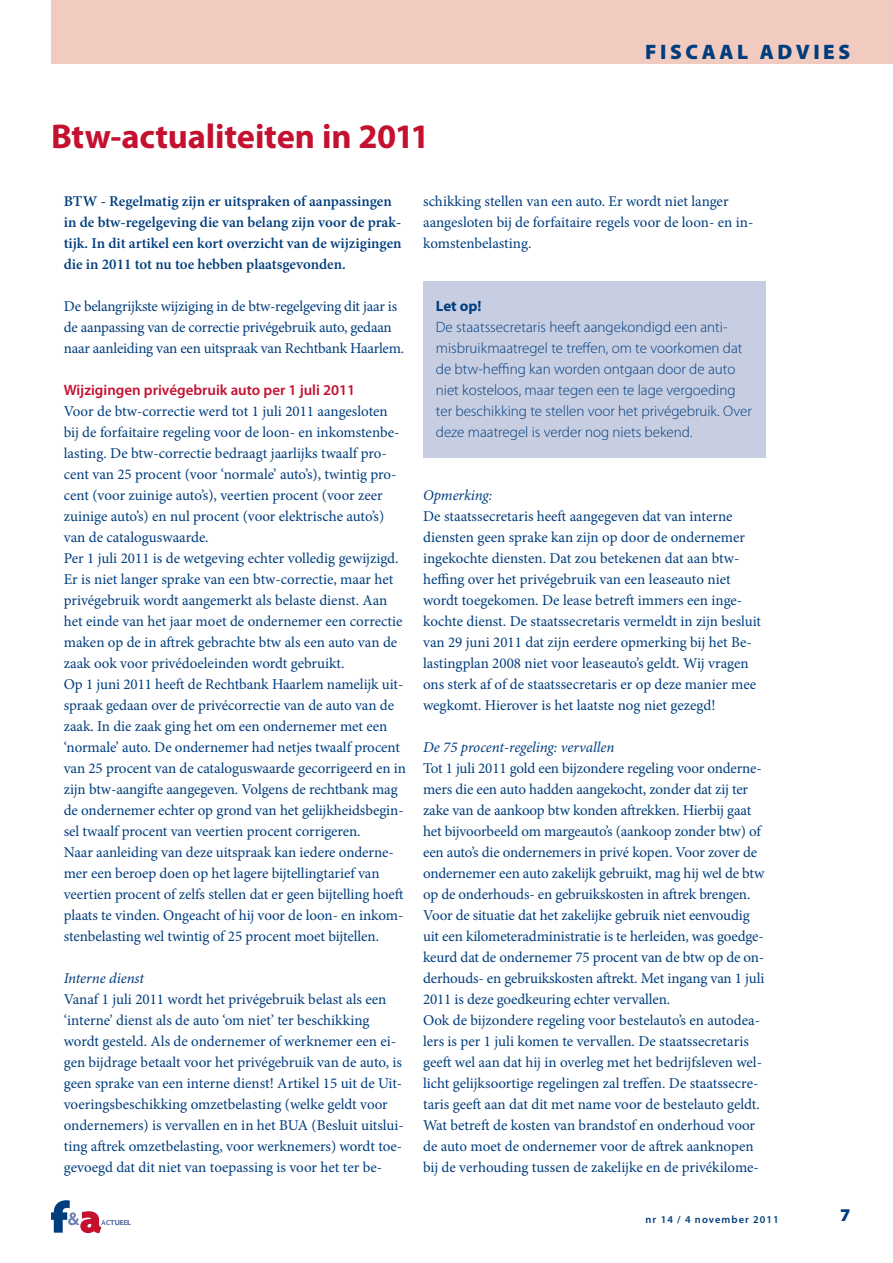
<style>
.page{position:relative;width:893px;height:1263px;background:#fff}
.page>*{position:absolute;margin:0;border:0;box-sizing:border-box;transform-origin:0 0}
.t1{font:700 34.5px "Myriad Pro";letter-spacing:-.005em;color:#c41130}
.t2{font:900 21px "Myriad Pro";letter-spacing:.17em;color:#003d7d}
.t3{font:900 18px "Myriad Pro";color:#003d7d}
.t4{font:15px/21px "Minion Pro";letter-spacing:-.005em;color:#003d7d}
.t5{font:300 15px/21px "Myriad Pro";color:#003d7d}
.t6{font:600 15px/21px "Minion Pro";color:#003d7d}
.t7{font:600 10.5px "Myriad Pro";letter-spacing:.1em;color:#003d7d}
.s1{font-family:"Myriad Pro";font-weight:600;color:#c41130}
.s2{font-style:italic}
.s3{font-weight:700}
</style>
<div class="page">
<svg style="left:51px;top:1200px;width:80px;height:33px"></svg>
<div style="left:51px;top:0;width:842px;height:64px;background:#f1cac0"></div>
<div style="left:423px;top:281px;width:342px;height:177px;background:#c8cee2"></div>
<p class="t1" style="left:51px;top:123px;width:380px">Btw-actualiteiten in 2011</p>
<p class="t2" style="left:645px;top:39px;width:207px">FISCAAL ADVIES</p>
<p class="t6" style="left:64px;top:192px;width:339px">BTW - Regelmatig zijn er uitspraken of aanpassingen in de btw-regelgeving die van belang zijn voor de prak&shy;tijk. In dit artikel een kort overzicht van de wijzigingen die in 2011 tot nu toe hebben plaatsgevonden.</p>
<p class="t4" style="left:64px;top:297px;width:342px">De belangrijkste wijziging in de btw-regelgeving dit jaar is de aanpassing van de correctie privégebruik auto, gedaan naar aanleiding van een uitspraak van Rechtbank Haarlem.</p>
<p class="t4" style="left:64px;top:381px;width:344px"><span class="s1">Wijzigingen privégebruik auto per 1 juli 2011<br></span>Voor de btw-correctie werd tot 1 juli 2011 aangesloten bij de forfaitaire regeling voor de loon- en inkomstenbe&shy;lasting. De btw-correctie bedraagt jaarlijks twaalf pro&shy;cent van 25 procent (voor ‘normale’ auto’s), twintig pro&shy;cent (voor zuinige auto’s), veertien procent (voor zeer zuinige auto’s) en nul procent (voor elektrische auto’s) van de cataloguswaarde.<br>Per 1 juli 2011 is de wetgeving echter volledig gewijzigd.<br>Er is niet langer sprake van een btw-correctie, maar het privégebruik wordt aangemerkt als belaste dienst. Aan het einde van het jaar moet de ondernemer een correctie maken op de in aftrek gebrachte btw als een auto van de zaak ook voor privédoeleinden wordt gebruikt.<br>Op 1 juni 2011 heeft de Rechtbank Haarlem namelijk uit&shy;spraak gedaan over de privécorrectie van de auto van de zaak. In die zaak ging het om een ondernemer met een ‘normale’ auto. De ondernemer had netjes twaalf procent van 25 procent van de cataloguswaarde gecorrigeerd en in zijn btw-aangifte aangegeven. Volgens de rechtbank mag de ondernemer echter op grond van het gelijkheidsbegin&shy;sel twaalf procent van veertien procent corrigeren.<br>Naar aanleiding van deze uitspraak kan iedere onderne&shy;mer een beroep doen op het lagere bijtellingtarief van veertien procent of zelfs stellen dat er geen bijtelling hoeft plaats te vinden. Ongeacht of hij voor de loon- en inkom&shy;stenbelasting wel twintig of 25 procent moet bijtellen.</p>
<p class="t4" style="left:64px;top:969px;width:342px"><span class="s2">Interne dienst<br></span>Vanaf 1 juli 2011 wordt het privégebruik belast als een ‘interne’ dienst als de auto ‘om niet’ ter beschikking wordt gesteld. Als de ondernemer of werknemer een ei&shy;gen bijdrage betaalt voor het privégebruik van de auto, is geen sprake van een interne dienst! Artikel 15 uit de Uit&shy;voeringsbeschikking omzetbelasting (welke geldt voor ondernemers) is vervallen en in het BUA (Besluit uitslui&shy;ting aftrek omzetbelasting, voor werknemers) wordt toe&shy;gevoegd dat dit niet van toepassing is voor het ter be-</p>
<p class="t4" style="left:423px;top:192px;width:332px">schikking stellen van een auto. Er wordt niet langer aangesloten bij de forfaitaire regels voor de loon- en in&shy;komstenbelasting.</p>
<p class="t5" style="left:436px;top:295px;width:317px"><span class="s3">Let op!<br></span>De staatssecretaris heeft aangekondigd een anti&shy;misbruikmaatregel te treffen, om te voorkomen dat de btw-heffing kan worden ontgaan door de auto niet kosteloos, maar tegen een te lage vergoeding ter beschikking te stellen voor het privégebruik. Over deze maatregel is verder nog niets bekend.</p>
<p class="t4" style="left:423px;top:486px;width:340px"><span class="s2">Opmerking:<br></span>De staatssecretaris heeft aangegeven dat van interne diensten geen sprake kan zijn op door de ondernemer ingekochte diensten. Dat zou betekenen dat aan btw&shy;heffing over het privégebruik van een leaseauto niet wordt toegekomen. De lease betreft immers een inge&shy;kochte dienst. De staatssecretaris vermeldt in zijn besluit van 29 juni 2011 dat zijn eerdere opmerking bij het Be&shy;lastingplan 2008 niet voor leaseauto’s geldt. Wij vragen ons sterk af of de staatssecretaris er op deze manier mee wegkomt. Hierover is het laatste nog niet gezegd!</p>
<p class="t4" style="left:423px;top:738px;width:343px"><span class="s2">De 75 procent-regeling: vervallen<br></span>Tot 1 juli 2011 gold een bijzondere regeling voor onderne&shy;mers die een auto hadden aangekocht, zonder dat zij ter zake van de aankoop btw konden aftrekken. Hierbij gaat het bijvoorbeeld om margeauto’s (aankoop zonder btw) of een auto’s die ondernemers in privé kopen. Voor zover de ondernemer een auto zakelijk gebruikt, mag hij wel de btw op de onderhouds- en gebruikskosten in aftrek brengen.<br>Voor de situatie dat het zakelijke gebruik niet eenvoudig uit een kilometeradministratie is te herleiden, was goedge&shy;keurd dat de ondernemer 75 procent van de btw op de on&shy;derhouds- en gebruikskosten aftrekt. Met ingang van 1 juli 2011 is deze goedkeuring echter vervallen.<br>Ook de bijzondere regeling voor bestelauto’s en autodea&shy;lers is per 1 juli komen te vervallen. De staatssecretaris geeft wel aan dat hij in overleg met het bedrijfsleven wel&shy;licht gelijksoortige regelingen zal treffen. De staatssecre&shy;taris geeft aan dat dit met name voor de bestelauto geldt.<br>Wat betreft de kosten van brandstof en onderhoud voor de auto moet de ondernemer voor de aftrek aanknopen bij de verhouding tussen de zakelijke en de privékilome-</p>
<p class="t7" style="left:646px;top:1213px;width:135px">nr 14 / 4 november 2011</p>
<p class="t3" style="left:840px;top:1204px;width:12px">7</p>
</div>
